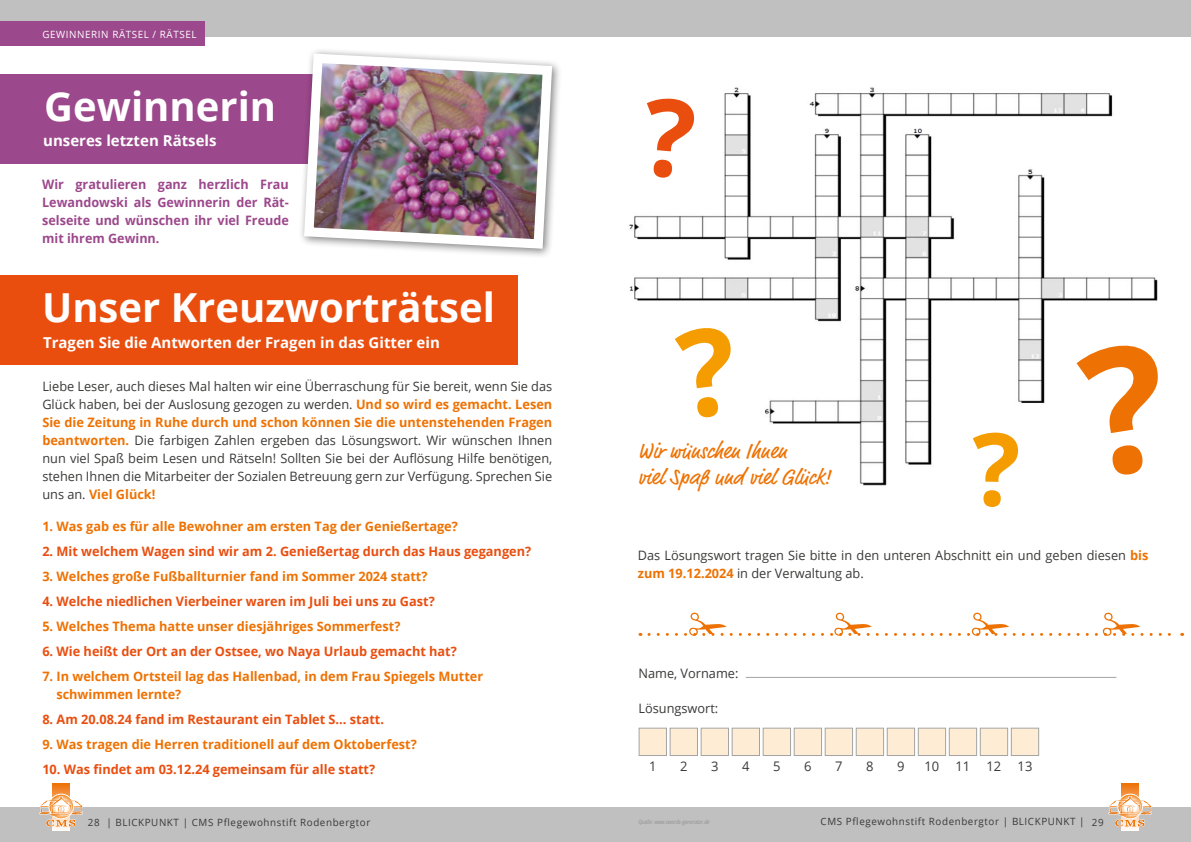
<style>
.page{position:relative;width:1191px;height:842px;background:#fff}
.page>*{position:absolute;margin:0;border:0;box-sizing:border-box;transform-origin:0 0}
.t1{font:700 40px "Open Sans";color:#fff}
.t2{font:22px/26.4px "Market Pro";color:#ee7203}
.t3{font:700 15px "Open Sans";color:#fff}
.t4{font:13.2px "Open Sans";color:#3a3938}
.t5{font:13px/18px "Open Sans";color:#3a3938;text-align:justify}
.t6{font:700 13px/18px "Open Sans";color:#ee7203}
.t7{font:700 13px "Open Sans";color:#e94e0f}
.t8{font:700 13px/18px "Open Sans";color:#9c488c;text-align:justify}
.t9{font:10px "Open Sans";letter-spacing:.06em;color:#3a3938}
.t10{font:10px "Open Sans";letter-spacing:.06em;color:#fff}
.t11{font:italic 6px "Open Sans";color:#919090;scale:.8 1}
.s1{font-weight:700;color:#ee7203}
</style>
<div class="page">
<div style="left:0;top:807px;width:1191px;height:35px;background:#c1c0c0"></div>
<hr style="left:746px;top:677px;width:370px;height:1px;background:#a4a4a3">
<div style="left:979px;top:728px;width:29px;height:28px;background:#ffecd4;border:1px solid #a4a4a3"></div>
<div style="left:1010px;top:728px;width:29px;height:28px;background:#ffecd4;border:1px solid #a4a4a3"></div>
<div style="left:948px;top:728px;width:29px;height:28px;background:#ffecd4;border:1px solid #a4a4a3"></div>
<div style="left:638px;top:728px;width:29px;height:28px;background:#ffecd4;border:1px solid #a4a4a3"></div>
<div style="left:669px;top:728px;width:29px;height:28px;background:#ffecd4;border:1px solid #a4a4a3"></div>
<div style="left:700px;top:728px;width:29px;height:28px;background:#ffecd4;border:1px solid #a4a4a3"></div>
<div style="left:731px;top:728px;width:29px;height:28px;background:#ffecd4;border:1px solid #a4a4a3"></div>
<div style="left:762px;top:728px;width:29px;height:28px;background:#ffecd4;border:1px solid #a4a4a3"></div>
<div style="left:855px;top:728px;width:29px;height:28px;background:#ffecd4;border:1px solid #a4a4a3"></div>
<div style="left:886px;top:728px;width:29px;height:28px;background:#ffecd4;border:1px solid #a4a4a3"></div>
<div style="left:917px;top:728px;width:29px;height:28px;background:#ffecd4;border:1px solid #a4a4a3"></div>
<div style="left:793px;top:728px;width:29px;height:28px;background:#ffecd4;border:1px solid #a4a4a3"></div>
<div style="left:824px;top:728px;width:29px;height:28px;background:#ffecd4;border:1px solid #a4a4a3"></div>
<img style="left:629px;top:87px;width:529px;height:399px">
<div style="left:0;top:0;width:1191px;height:36px;background:#c1c0c0"></div>
<div style="left:0;top:275px;width:517px;height:90px;background:#e94e0f"></div>
<div style="left:0;top:22px;width:204px;height:24px;background:#9c488c"></div>
<div style="left:0;top:74px;width:378px;height:90px;background:#9c488c"></div>
<div style="left:298px;top:47px;width:264px;height:212px;background:#fff"></div>
<img style="left:299px;top:50px;width:258px;height:204px">
<svg style="left:53px;top:784px;width:17px;height:46px"></svg>
<div style="left:49px;top:794px;width:25px;height:25px;border:1px solid #fff;border-radius:50%"></div>
<svg style="left:39px;top:796px;width:44px;height:31px"></svg>
<svg style="left:1121px;top:784px;width:18px;height:46px"></svg>
<div style="left:1117px;top:794px;width:25px;height:25px;border:1px solid #fff;border-radius:50%"></div>
<svg style="left:1108px;top:796px;width:44px;height:31px"></svg>
<svg style="left:649px;top:613px;width:533px;height:23px"></svg>
<svg style="left:971px;top:431px;width:47px;height:55px"></svg>
<svg style="left:673px;top:324px;width:65px;height:96px"></svg>
<svg style="left:640px;top:96px;width:55px;height:84px"></svg>
<svg style="left:1074px;top:339px;width:84px;height:141px"></svg>
<p class="t10" style="left:43px;top:27px;width:155px">GEWINNERIN RÄTSEL / RÄTSEL</p>
<h1 class="t1" style="left:44px;top:78px;width:233px">Gewinnerin</h1>
<p class="t3" style="left:43px;top:130px;width:175px">unseres letzten Rätsels</p>
<p class="t8" style="left:42px;top:175px;width:248px">Wir gratulieren ganz herzlich Frau Lewandowski als Gewinnerin der Rät&shy;selseite und wünschen ihr viel Freude mit ihrem Gewinn.</p>
<h1 class="t1" style="left:42px;top:279px;width:454px">Unser Kreuzworträtsel</h1>
<p class="t3" style="left:43px;top:332px;width:398px">Tragen Sie die Antworten der Fragen in das Gitter ein</p>
<p class="t5" style="left:42px;top:377px;width:511px">Liebe Leser, auch dieses Mal halten wir eine Überraschung für Sie bereit, wenn Sie das Glück haben, bei der Auslosung gezogen zu werden. <span class="s1">Und so wird es gemacht. Lesen Sie die Zeitung in Ruhe durch und schon können Sie die untenstehenden Fragen beantworten.</span> Die farbigen Zahlen ergeben das Lösungswort. Wir wünschen Ihnen nun viel Spaß beim Lesen und Rätseln! Sollten Sie bei der Auflösung Hilfe benötigen, stehen Ihnen die Mitarbeiter der Sozialen Betreuung gern zur Verfügung. Sprechen Sie uns an. <span class="s1">Viel Glück!</span></p>
<p class="t6" style="left:42px;top:517px;width:417px">1. Was gab es für alle Bewohner am ersten Tag der Genießertage?</p>
<p class="t7" style="left:42px;top:542px;width:490px">2. Mit welchem Wagen sind wir am 2. Genießertag durch das Haus gegangen?</p>
<p class="t6" style="left:42px;top:567px;width:387px">3. Welches große Fußballturnier fand im Sommer 2024 statt?</p>
<p class="t7" style="left:42px;top:592px;width:394px">4. Welche niedlichen Vierbeiner waren im Juli bei uns zu Gast?</p>
<p class="t6" style="left:42px;top:617px;width:359px">5. Welches Thema hatte unser diesjähriges Sommerfest?</p>
<p class="t7" style="left:42px;top:642px;width:416px">6. Wie heißt der Ort an der Ostsee, wo Naya Urlaub gemacht hat?</p>
<p class="t6" style="left:56px;top:667px;width:428px;text-indent:-14px">7. In welchem Ortsteil lag das Hallenbad, in dem Frau Spiegels Mutter schwimmen lernte?</p>
<p class="t7" style="left:42px;top:710px;width:343px">8. Am 20.08.24 fand im Restaurant ein Tablet S... statt.</p>
<p class="t6" style="left:42px;top:735px;width:376px">9. Was tragen die Herren traditionell auf dem Oktoberfest?</p>
<p class="t7" style="left:42px;top:760px;width:334px">10. Was findet am 03.12.24 gemeinsam für alle statt?</p>
<h2 class="t2" style="left:638px;top:438px;width:195px">Wir wünschen Ihnen<br>viel Spaß und viel Glück!</h2>
<p class="t5" style="left:638px;top:546px;width:512px">Das Lösungswort tragen Sie bitte in den unteren Abschnitt ein und geben diesen <span class="s1">bis zum 19.12.2024</span> in der Verwaltung ab.</p>
<p class="t5" style="left:638px;top:664px;width:101px">Name, Vorname:</p>
<p class="t5" style="left:638px;top:699px;width:81px">Lösungswort:</p>
<p class="t4" style="left:649px;top:757px;width:9px">1</p>
<p class="t4" style="left:680px;top:757px;width:9px">2</p>
<p class="t4" style="left:711px;top:757px;width:9px">3</p>
<p class="t4" style="left:742px;top:757px;width:9px">4</p>
<p class="t4" style="left:773px;top:757px;width:9px">5</p>
<p class="t4" style="left:804px;top:757px;width:9px">6</p>
<p class="t4" style="left:835px;top:757px;width:9px">7</p>
<p class="t4" style="left:866px;top:757px;width:9px">8</p>
<p class="t4" style="left:897px;top:757px;width:9px">9</p>
<p class="t4" style="left:924px;top:757px;width:109px">10 11 12 13</p>
<p class="t9" style="left:88px;top:815px;width:284px">28 | BLICKPUNKT | CMS Pflegewohnstift Rodenbergtor</p>
<p class="t9" style="left:820px;top:814px;width:285px">CMS Pflegewohnstift Rodenbergtor | BLICKPUNKT | 29</p>
<p class="t11" style="left:638px;top:818px;width:90px">Quelle: www.xwords-generator.de</p>
</div>
